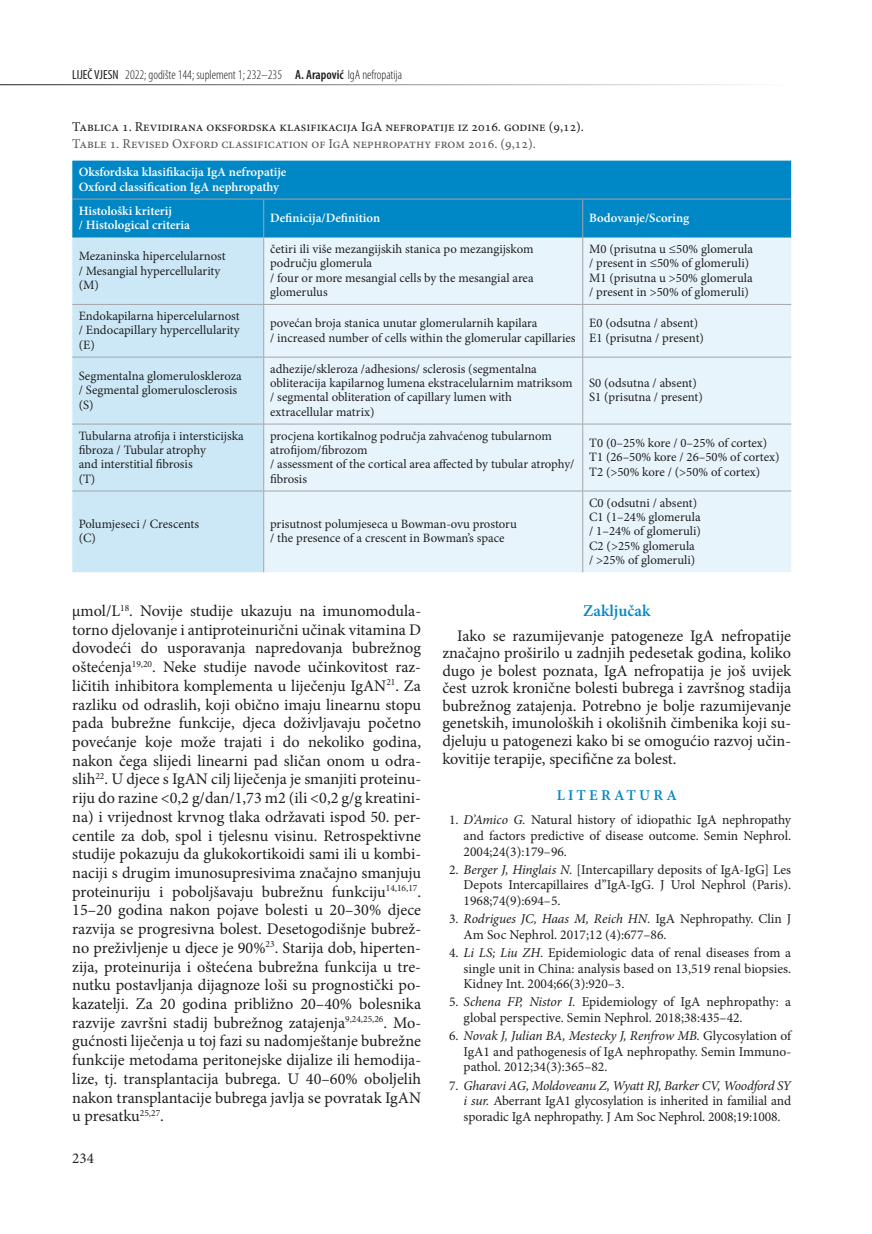
<style>
.page{position:relative;width:872px;height:1234px;background:#fff}
.page>*{position:absolute;margin:0;border:0;box-sizing:border-box;transform-origin:0 0}
.t1{font:600 16.5px "Minion Pro";letter-spacing:.01em;color:#0087c5}
.t2{font:16.2px/18.8px "Minion Pro";color:#1f1e1f;text-align:justify}
.t3{font:600 15px "Minion Pro";letter-spacing:.21em;color:#0087c5}
.t4{font:15px "Minion Pro";color:#1f1e1f}
.t5{font:13.5px/15.6px "Minion Pro";color:#1f1e1f;text-align:justify}
.t6{font:13.5px "Minion Pro";color:#565557}
.t7{font:300 condensed 13.2px "Myriad Pro";color:#1f1e1f}
.t8{font:12.75px/14.2px "Minion Pro";color:#1f1e1f}
.t9{font:600 12.75px/14.2px "Minion Pro";color:#fff}
.s1{font-weight:400}
.s2{font-weight:600}
.s3{font-style:italic}
</style>
<div class="page">
<hr style="left:0;top:84px;width:791px;height:1px;background:#1f1e1f">
<div style="left:72px;top:160px;width:719px;height:77px;background:#0087c5"></div>
<div style="left:72px;top:238px;width:191px;height:334px;background:#cce8f7"></div>
<div style="left:264px;top:238px;width:527px;height:334px;background:#e8f4fc"></div>
<hr style="left:72px;top:199px;width:192px;height:1px;background:#a4a5a8">
<hr style="left:264px;top:199px;width:319px;height:1px;background:#a4a5a8">
<hr style="left:263px;top:199px;width:1px;height:38px;background:#a4a5a8">
<hr style="left:583px;top:199px;width:208px;height:1px;background:#a4a5a8">
<hr style="left:582px;top:199px;width:1px;height:38px;background:#a4a5a8">
<hr style="left:72px;top:237px;width:192px;height:1px;background:#a4a5a8">
<hr style="left:264px;top:237px;width:319px;height:1px;background:#a4a5a8">
<hr style="left:263px;top:238px;width:1px;height:66px;background:#a4a5a8">
<hr style="left:583px;top:237px;width:208px;height:1px;background:#a4a5a8">
<hr style="left:582px;top:238px;width:1px;height:66px;background:#a4a5a8">
<hr style="left:72px;top:304px;width:192px;height:1px;background:#a4a5a8">
<hr style="left:264px;top:304px;width:319px;height:1px;background:#a4a5a8">
<hr style="left:263px;top:305px;width:1px;height:51px;background:#a4a5a8">
<hr style="left:583px;top:304px;width:208px;height:1px;background:#a4a5a8">
<hr style="left:582px;top:305px;width:1px;height:51px;background:#a4a5a8">
<hr style="left:72px;top:356px;width:192px;height:1px;background:#a4a5a8">
<hr style="left:264px;top:356px;width:319px;height:1px;background:#a4a5a8">
<hr style="left:263px;top:357px;width:1px;height:66px;background:#a4a5a8">
<hr style="left:583px;top:356px;width:208px;height:1px;background:#a4a5a8">
<hr style="left:582px;top:357px;width:1px;height:66px;background:#a4a5a8">
<hr style="left:72px;top:423px;width:192px;height:1px;background:#a4a5a8">
<hr style="left:264px;top:423px;width:319px;height:1px;background:#a4a5a8">
<hr style="left:263px;top:424px;width:1px;height:66px;background:#a4a5a8">
<hr style="left:583px;top:423px;width:208px;height:1px;background:#a4a5a8">
<hr style="left:582px;top:424px;width:1px;height:66px;background:#a4a5a8">
<hr style="left:72px;top:490px;width:192px;height:1px;background:#a4a5a8">
<hr style="left:264px;top:490px;width:319px;height:1px;background:#a4a5a8">
<hr style="left:263px;top:491px;width:1px;height:81px;background:#a4a5a8">
<hr style="left:583px;top:490px;width:208px;height:1px;background:#a4a5a8">
<hr style="left:582px;top:491px;width:1px;height:81px;background:#a4a5a8">
<p class="t7" style="left:72px;top:67px;width:331px"><span class="s1">LIJEČ VJESN</span> 2022; godište 144; suplement 1; 232–235 <span class="s2">A. Arapović</span> IgA nefropatija</p>
<p class="t5" style="left:72px;top:119px;width:513px">Tablica 1. Revidirana oksfordska klasifikacija IgA nefropatije iz 2016. godine (9,12).</p>
<p class="t6" style="left:72px;top:135px;width:465px">Table 1. Revised Oxford classification of IgA nephropathy from 2016. (9,12).</p>
<p class="t9" style="left:79px;top:165px;width:209px">Oksfordska klasifikacija IgA nefropatije<br>Oxford classification IgA nephropathy</p>
<p class="t9" style="left:79px;top:203px;width:113px">Histološki kriterij<br>/ Histological criteria</p>
<p class="t9" style="left:270px;top:210px;width:112px">Definicija/Definition</p>
<p class="t9" style="left:589px;top:210px;width:102px">Bodovanje/Scoring</p>
<p class="t8" style="left:79px;top:249px;width:149px">Mezaninska hipercelularnost / Mesangial hypercellularity (M)</p>
<p class="t8" style="left:270px;top:242px;width:265px">četiri ili više mezangijskih stanica po mezangijskom području glomerula<br>/ four or more mesangial cells by the mesangial area glomerulus</p>
<p class="t8" style="left:589px;top:242px;width:165px">M0 (prisutna u ≤50% glomerula / present in ≤50% of glomeruli)<br>M1 (prisutna u &gt;50% glomerula / present in &gt;50% of glomeruli)</p>
<p class="t8" style="left:79px;top:309px;width:163px;text-align:justify">Endokapilarna hipercelularnost / Endocapillary hypercellularity (E)</p>
<p class="t8" style="left:270px;top:316px;width:307px">povećan broja stanica unutar glomerularnih kapilara<br>/ increased number of cells within the glomerular capillaries</p>
<p class="t8" style="left:589px;top:316px;width:116px">E0 (odsutna / absent)<br>E1 (prisutna / present)</p>
<p class="t8" style="left:79px;top:369px;width:165px">Segmentalna glomeruloskleroza / Segmental glomerulosclerosis (S)</p>
<p class="t8" style="left:270px;top:361px;width:304px">adhezije/skleroza /adhesions/ sclerosis (segmentalna obliteracija kapilarnog lumena ekstracelularnim matriksom / segmental obliteration of capillary lumen with extracellular matrix)</p>
<p class="t8" style="left:589px;top:376px;width:115px">S0 (odsutna / absent)<br>S1 (prisutna / present)</p>
<p class="t8" style="left:79px;top:428px;width:166px">Tubularna atrofija i intersticijska fibroza / Tubular atrophy<br>and interstitial fibrosis<br>(T)</p>
<p class="t8" style="left:270px;top:428px;width:306px">procjena kortikalnog područja zahvaćenog tubularnom atrofijom/fibrozom<br>/ assessment of the cortical area affected by tubular atrophy/ fibrosis</p>
<p class="t8" style="left:589px;top:436px;width:192px">T0 (0–25% kore / 0–25% of cortex)<br>T1 (26–50% kore / 26–50% of cortex)<br>T2 (&gt;50% kore / (&gt;50% of cortex)</p>
<p class="t8" style="left:79px;top:517px;width:122px">Polumjeseci / Crescents (C)</p>
<p class="t8" style="left:270px;top:517px;width:248px">prisutnost polumjeseca u Bowman-ovu prostoru / the presence of a crescent in Bowman’s space</p>
<p class="t8" style="left:589px;top:495px;width:113px">C0 (odsutni / absent)<br>C1 (1–24% glomerula / 1–24% of glomeruli)<br>C2 (&gt;25% glomerula / &gt;25% of glomeruli)</p>
<p class="t2" style="left:72px;top:601px;width:350px">µmol/L<sup>18</sup>. Novije studije ukazuju na imunomodula&shy;torno djelovanje i antiproteinurični učinak vitamina D dovodeći do usporavanja napredovanja bubrežnog oštećenja<sup>19,20</sup>. Neke studije navode učinkovitost raz&shy;ličitih inhibitora komplementa u liječenju IgAN<sup>21</sup>. Za razliku od odraslih, koji obično imaju linearnu stopu pada bubrežne funkcije, djeca doživljavaju početno povećanje koje može trajati i do nekoliko godina, nakon čega slijedi linearni pad sličan onom u odra&shy;slih<sup>22</sup>. U djece s IgAN cilj liječenja je smanjiti proteinu&shy;riju do razine &lt;0,2 g/dan/1,73 m2 (ili &lt;0,2 g/g kreatini&shy;na) i vrijednost krvnog tlaka održavati ispod 50. per&shy;centile za dob, spol i tjelesnu visinu. Retrospektivne studije pokazuju da glukokortikoidi sami ili u kombi&shy;naciji s drugim imunosupresivima značajno smanjuju proteinuriju i poboljšavaju bubrežnu funkciju<sup>14,16,17</sup>.<br>15–20 godina nakon pojave bolesti u 20–30% djece razvija se progresivna bolest. Desetogodišnje bubrež&shy;no preživljenje u djece je 90%<sup>23</sup>. Starija dob, hiperten&shy;zija, proteinurija i oštećena bubrežna funkcija u tre&shy;nutku postavljanja dijagnoze loši su prognostički po&shy;kazatelji. Za 20 godina približno 20–40% bolesnika razvije završni stadij bubrežnog zatajenja<sup>9,24,25,26</sup>. Mo&shy;gućnosti liječenja u toj fazi su nadomještanje bubrežne funkcije metodama peritonejske dijalize ili hemodija&shy;lize, tj. transplantacija bubrega. U 40–60% oboljelih nakon transplantacije bubrega javlja se povratak IgAN u presatku<sup>25,27</sup>.</p>
<p class="t1" style="left:583px;top:599px;width:69px">Zaključak</p>
<p class="t2" style="left:442px;top:626px;width:350px;line-height:17.5px;text-indent:15px">Iako se razumijevanje patogeneze IgA nefropatije značajno proširilo u zadnjih pedesetak godina, koliko dugo je bolest poznata, IgA nefropatija je još uvijek čest uzrok kronične bolesti bubrega i završnog stadija bubrežnog zatajenja. Potrebno je bolje razumijevanje genetskih, imunoloških i okolišnih čimbenika koji su&shy;djeluju u patogenezi kako bi se omogućio razvoj učin&shy;kovitije terapije, specifične za bolest.</p>
<p class="t3" style="left:556px;top:784px;width:122px">Literatura</p>
<p class="t5" style="left:463px;top:812px;width:329px;text-indent:-15px">1. <span class="s3">D’Amico G.</span> Natural history of idiopathic IgA nephropathy and factors predictive of disease outcome. Semin Nephrol.<br>2004;24(3):179–96.</p>
<p class="t5" style="left:463px;top:861px;width:329px;text-indent:-15px">2. <span class="s3">Berger J, Hinglais N.</span> [Intercapillary deposits of IgA-IgG] Les Depots Intercapillaires d’’IgA-IgG. J Urol Nephrol (Paris).<br>1968;74(9):694–5.</p>
<p class="t5" style="left:463px;top:910px;width:329px;text-indent:-15px">3. <span class="s3">Rodrigues JC, Haas M, Reich HN.</span> IgA Nephropathy. Clin J<br>Am Soc Nephrol. 2017;12 (4):677–86.</p>
<p class="t5" style="left:463px;top:944px;width:329px;text-indent:-15px">4. <span class="s3">Li LS; Liu ZH.</span> Epidemiologic data of renal diseases from a single unit in China: analysis based on 13,519 renal biopsies.<br>Kidney Int. 2004;66(3):920–3.</p>
<p class="t5" style="left:463px;top:993px;width:329px;text-indent:-15px">5. <span class="s3">Schena FP, Nistor I.</span> Epidemiology of IgA nephropathy: a global perspective. Semin Nephrol. 2018;38:435–42.</p>
<p class="t5" style="left:463px;top:1027px;width:330px;text-indent:-15px">6. <span class="s3">Novak J, Julian BA, Mestecky J, Renfrow MB.</span> Glycosylation of IgA1 and pathogenesis of IgA nephropathy. Semin Immuno&shy;pathol. 2012;34(3):365–82.</p>
<p class="t5" style="left:463px;top:1077px;width:329px;text-indent:-15px">7. <span class="s3">Gharavi AG, Moldoveanu Z, Wyatt RJ, Barker CV, Woodford SY i sur.</span> Aberrant IgA1 glycosylation is inherited in familial and sporadic IgA nephropathy. J Am Soc Nephrol. 2008;19:1008.</p>
<p class="t4" style="left:72px;top:1147px;width:23px">234</p>
</div>
